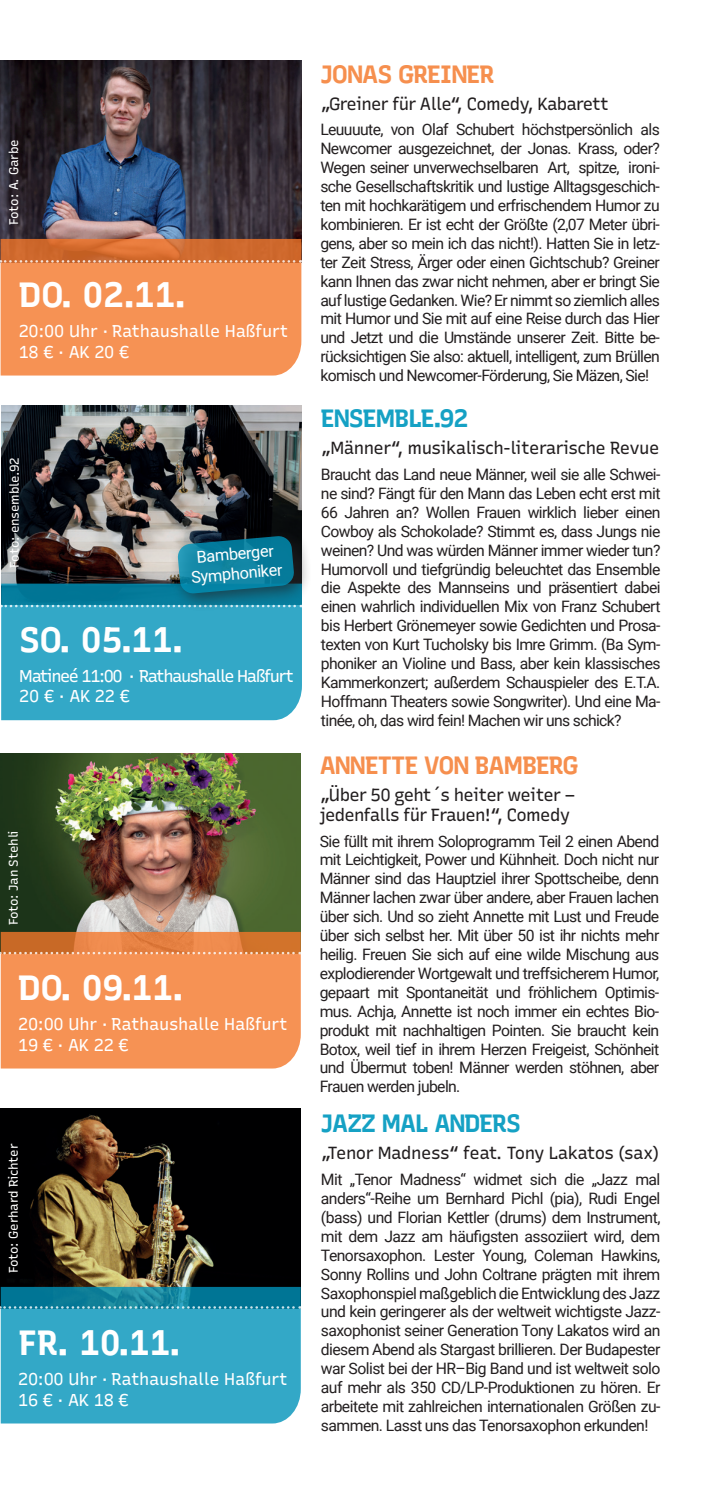
<style>
.page{position:relative;width:709px;height:1489px;background:#fff}
.page>*{position:absolute;margin:0;border:0;box-sizing:border-box;transform-origin:0 0}
.t1{font:300 35px "Recursive Sans Linear";letter-spacing:-.01em;color:#fff}
.t2{font:300 25px "Recursive Sans Linear";letter-spacing:-.04em;color:#f68f4e}
.t3{font:300 25px "Recursive Sans Linear";letter-spacing:-.04em;color:#15a1c4}
.t4{font:300 17.5px/20px "Recursive Sans Linear";letter-spacing:-.04em;color:#231f20}
.t5{font:300 17px/20.5px "Recursive Sans Linear";letter-spacing:-.015em;color:#fff}
.t6{font:300 17px/20.5px "Recursive Sans Linear";letter-spacing:-.08em;color:#fff}
.t7{font:16.25px/19.8px "Roboto";color:#fff;text-align:center}
.t8{font:15.75px/19px "Roboto";letter-spacing:-.04em;color:#231f20;text-align:justify}
.t9{font:300 12.5px "Recursive Sans Linear";letter-spacing:-.015em;color:#fff}
</style>
<div class="page">
<img style="left:1px;top:61px;width:301px;height:201px">
<svg style="left:0;top:239px;width:301px;height:136px;background:#ef8c4f"></svg>
<img style="left:1px;top:1108px;width:300px;height:178px">
<svg style="left:0;top:1286px;width:301px;height:137px;background:#2fa1bf"></svg>
<img style="left:1px;top:405px;width:301px;height:130px">
<img style="left:1px;top:753px;width:300px;height:178px">
<svg style="left:0;top:931px;width:301px;height:137px;background:#f18f52"></svg>
<div style="left:169px;top:528px;width:143px;height:84px;background:#231f20;opacity:.75"></div>
<svg style="left:1px;top:535px;width:301px;height:185px;background:#3391aa"></svg>
<p class="t9" style="left:4px;top:225px;width:87px;rotate:-90deg">Foto: A. Garbe</p>
<h1 class="t1" style="left:19px;top:268px;width:169px">DO. 02.11.</h1>
<p class="t5" style="left:19px;top:320px;width:271px">20:00 Uhr · Rathaushalle Haßfurt<br>18 € · AK 20 €</p>
<p class="t9" style="left:5px;top:568px;width:112px;rotate:-90deg">Foto: ensemble.92</p>
<p class="t7" style="left:189px;top:547px;width:93px;rotate:-5deg">Bamberger<br>Symphoniker</p>
<h1 class="t1" style="left:19px;top:612px;width:166px">SO. 05.11.</h1>
<p class="t6" style="left:19px;top:665px;width:276px">Matineé 11:00 · Rathaushalle Haßfurt<br>20 € · AK 22 €</p>
<p class="t9" style="left:4px;top:925px;width:97px;rotate:-90deg">Foto: Jan Stehli</p>
<h1 class="t1" style="left:18px;top:960px;width:167px">DO. 09.11.</h1>
<p class="t5" style="left:18px;top:1013px;width:271px">20:00 Uhr · Rathaushalle Haßfurt<br>19 € · AK 22 €</p>
<p class="t9" style="left:4px;top:1273px;width:131px;rotate:-90deg">Foto: Gerhard Richter</p>
<h1 class="t1" style="left:18px;top:1315px;width:165px">FR. 10.11.</h1>
<p class="t5" style="left:18px;top:1368px;width:271px">20:00 Uhr · Rathaushalle Haßfurt<br>16 € · AK 18 €</p>
<h2 class="t2" style="left:320px;top:54px;width:175px">JONAS GREINER</h2>
<p class="t4" style="left:320px;top:93px;width:290px">„Greiner für Alle“, Comedy, Kabarett</p>
<p class="t8" style="left:320px;top:120px;width:341px">Leuuuute, von Olaf Schubert höchstpersönlich als Newcomer ausgezeichnet, der Jonas. Krass, oder?<br>Wegen seiner unverwechselbaren Art, spitze, ironi&shy;sche Gesellschaftskritik und lustige Alltagsgeschich&shy;ten mit hochkarätigem und erfrischendem Humor zu kombinieren. Er ist echt der Größte (2,07 Meter übri&shy;gens, aber so mein ich das nicht!). Hatten Sie in letz&shy;ter Zeit Stress, Ärger oder einen Gichtschub? Greiner kann Ihnen das zwar nicht nehmen, aber er bringt Sie auf lustige Gedanken. Wie? Er nimmt so ziemlich alles mit Humor und Sie mit auf eine Reise durch das Hier und Jetzt und die Umstände unserer Zeit. Bitte be&shy;rücksichtigen Sie also: aktuell, intelligent, zum Brüllen komisch und Newcomer-Förderung, Sie Mäzen, Sie!</p>
<h2 class="t3" style="left:321px;top:399px;width:149px">ENSEMBLE.92</h2>
<p class="t4" style="left:321px;top:437px;width:340px">„Männer“, musikalisch-literarische Revue</p>
<p class="t8" style="left:321px;top:464px;width:341px">Braucht das Land neue Männer, weil sie alle Schwei&shy;ne sind? Fängt für den Mann das Leben echt erst mit 66 Jahren an? Wollen Frauen wirklich lieber einen Cowboy als Schokolade? Stimmt es, dass Jungs nie weinen? Und was würden Männer immer wieder tun?<br>Humorvoll und tiefgründig beleuchtet das Ensemble die Aspekte des Mannseins und präsentiert dabei einen wahrlich individuellen Mix von Franz Schubert bis Herbert Grönemeyer sowie Gedichten und Prosa&shy;texten von Kurt Tucholsky bis Imre Grimm. (Ba Sym&shy;phoniker an Violine und Bass, aber kein klassisches Kammerkonzert; außerdem Schauspieler des E.T.A.<br>Hoffmann Theaters sowie Songwriter). Und eine Ma&shy;tinée, oh, das wird fein! Machen wir uns schick?</p>
<h2 class="t2" style="left:320px;top:745px;width:260px">ANNETTE VON BAMBERG</h2>
<p class="t4" style="left:320px;top:784px;width:257px">„Über 50 geht´s heiter weiter – jedenfalls für Frauen!“, Comedy</p>
<p class="t8" style="left:320px;top:830px;width:341px">Sie füllt mit ihrem Soloprogramm Teil 2 einen Abend mit Leichtigkeit, Power und Kühnheit. Doch nicht nur Männer sind das Hauptziel ihrer Spottscheibe, denn Männer lachen zwar über andere, aber Frauen lachen über sich. Und so zieht Annette mit Lust und Freude über sich selbst her. Mit über 50 ist ihr nichts mehr heilig. Freuen Sie sich auf eine wilde Mischung aus explodierender Wortgewalt und treffsicherem Humor, gepaart mit Spontaneität und fröhlichem Optimis&shy;mus. Achja, Annette ist noch immer ein echtes Bio&shy;produkt mit nachhaltigen Pointen. Sie braucht kein Botox, weil tief in ihrem Herzen Freigeist, Schönheit und Übermut toben! Männer werden stöhnen, aber Frauen werden jubeln.</p>
<h2 class="t3" style="left:321px;top:1104px;width:201px">JAZZ MAL ANDERS</h2>
<p class="t4" style="left:321px;top:1142px;width:340px">„Tenor Madness“ feat. Tony Lakatos (sax)</p>
<p class="t8" style="left:321px;top:1169px;width:341px">Mit „Tenor Madness“ widmet sich die „Jazz mal anders“-Reihe um Bernhard Pichl (pia), Rudi Engel (bass) und Florian Kettler (drums) dem Instrument, mit dem Jazz am häufigsten assoziiert wird, dem Tenorsaxophon. Lester Young, Coleman Hawkins, Sonny Rollins und John Coltrane prägten mit ihrem Saxophonspiel maßgeblich die Entwicklung des Jazz und kein geringerer als der weltweit wichtigste Jazz&shy;saxophonist seiner Generation Tony Lakatos wird an diesem Abend als Stargast brillieren. Der Budapester war Solist bei der HR–Big Band und ist weltweit solo auf mehr als 350 CD/LP-Produktionen zu hören. Er arbeitete mit zahlreichen internationalen Größen zu&shy;sammen. Lasst uns das Tenorsaxophon erkunden!</p>
</div>
